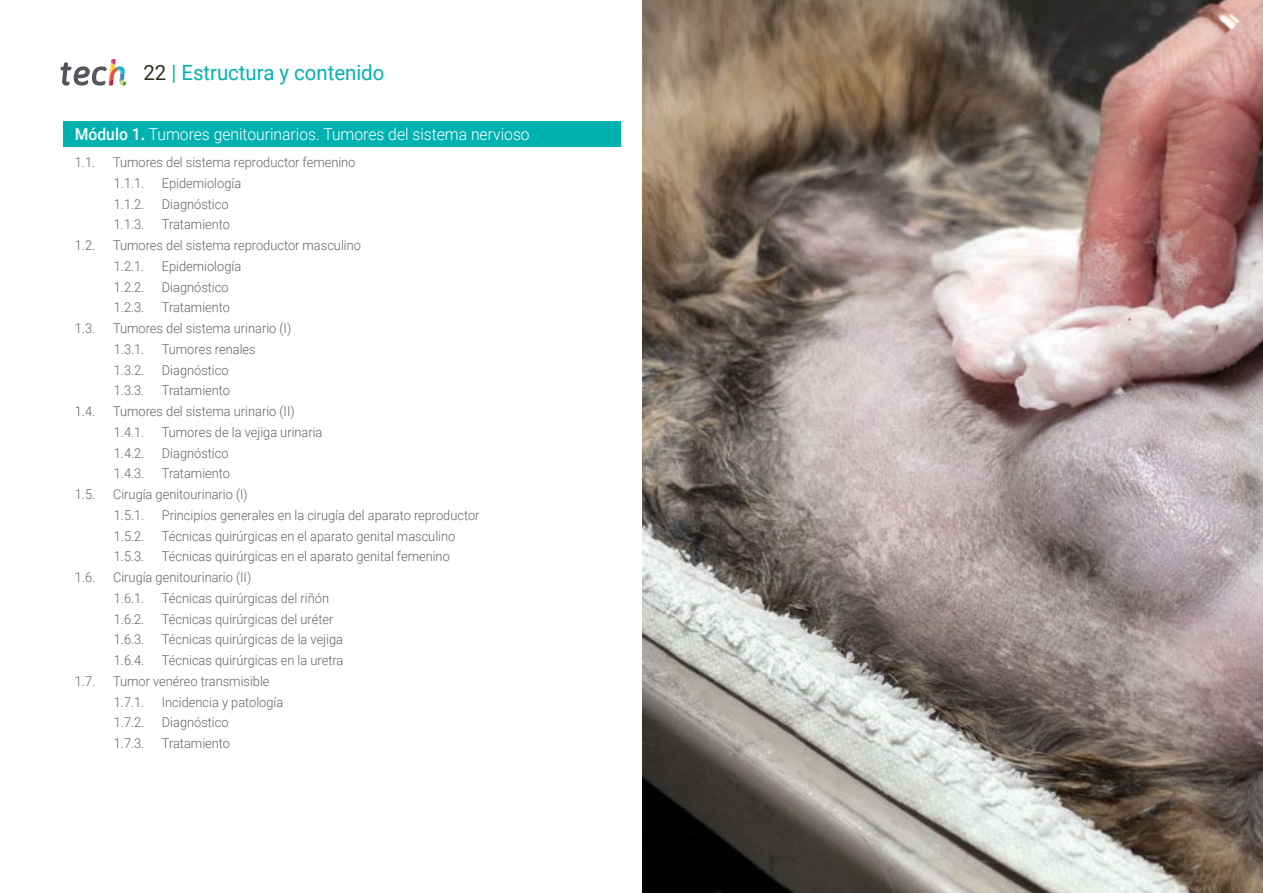
<style>
.page{position:relative;width:1263px;height:893px;background:#fff}
.page>*{position:absolute;margin:0;border:0;box-sizing:border-box;transform-origin:0 0}
.t1{font:21px "Roboto";color:#00b2af}
.t2{font:300 16.5px "Roboto";color:#fff;scale:.95 1}
.t3{font:300 13.5px/20.7px "Roboto";color:#61646a;scale:.95 1}
.s1{color:#312e20}
.s2{font-weight:500}
.s3{font-family:"Meta Pro";font-weight:500}
</style>
<div class="page">
<div style="left:64px;top:121px;width:557px;height:25px;background:#00b2af"></div>
<svg style="left:61px;top:59px;width:65px;height:27px"></svg>
<img style="left:642px;top:0;width:621px;height:893px">
<h1 class="t1" style="left:144px;top:57px;width:242px"><span class="s1">22</span> | Estructura y contenido</h1>
<p class="t2" style="left:75px;top:123px;width:480px"><span class="s2">Módulo 1</span><span class="s3">.</span> Tumores genitourinarios. Tumores del sistema nervioso</p>
<p class="t3" style="left:75px;top:151px;width:23px">1.1.</p>
<p class="t3" style="left:113px;top:151px;width:257px">Tumores del sistema reproductor femenino<br>1.1.1.</p>
<p class="t3" style="left:162px;top:172px;width:85px">Epidemiología</p>
<p class="t3" style="left:114px;top:193px;width:34px">1.1.2.</p>
<p class="t3" style="left:162px;top:193px;width:72px">Diagnóstico</p>
<p class="t3" style="left:114px;top:214px;width:34px">1.1.3.</p>
<p class="t3" style="left:162px;top:214px;width:73px">Tratamiento</p>
<p class="t3" style="left:75px;top:234px;width:23px">1.2.</p>
<p class="t3" style="left:113px;top:234px;width:262px">Tumores del sistema reproductor masculino<br>1.2.1.</p>
<p class="t3" style="left:162px;top:255px;width:85px">Epidemiología</p>
<p class="t3" style="left:114px;top:276px;width:34px">1.2.2.</p>
<p class="t3" style="left:162px;top:276px;width:72px">Diagnóstico</p>
<p class="t3" style="left:114px;top:297px;width:34px">1.2.3.</p>
<p class="t3" style="left:162px;top:297px;width:73px">Tratamiento</p>
<p class="t3" style="left:75px;top:317px;width:23px">1.3.</p>
<p class="t3" style="left:113px;top:317px;width:189px">Tumores del sistema urinario (I)<br>1.3.1.</p>
<p class="t3" style="left:162px;top:338px;width:100px">Tumores renales</p>
<p class="t3" style="left:114px;top:359px;width:34px">1.3.2.</p>
<p class="t3" style="left:162px;top:359px;width:72px">Diagnóstico</p>
<p class="t3" style="left:114px;top:380px;width:34px">1.3.3.</p>
<p class="t3" style="left:162px;top:380px;width:73px">Tratamiento</p>
<p class="t3" style="left:75px;top:400px;width:23px">1.4.</p>
<p class="t3" style="left:113px;top:400px;width:193px">Tumores del sistema urinario (II)<br>1.4.1.</p>
<p class="t3" style="left:162px;top:421px;width:171px">Tumores de la vejiga urinaria</p>
<p class="t3" style="left:114px;top:442px;width:34px">1.4.2.</p>
<p class="t3" style="left:162px;top:442px;width:72px">Diagnóstico</p>
<p class="t3" style="left:114px;top:463px;width:34px">1.4.3.</p>
<p class="t3" style="left:162px;top:463px;width:73px">Tratamiento</p>
<p class="t3" style="left:75px;top:483px;width:23px">1.5.</p>
<p class="t3" style="left:113px;top:483px;width:143px">Cirugía genitourinario (I)<br>1.5.1.</p>
<p class="t3" style="left:162px;top:504px;width:336px">Principios generales en la cirugía del aparato reproductor</p>
<p class="t3" style="left:114px;top:525px;width:34px">1.5.2.</p>
<p class="t3" style="left:162px;top:525px;width:310px">Técnicas quirúrgicas en el aparato genital masculino</p>
<p class="t3" style="left:114px;top:546px;width:34px">1.5.3.</p>
<p class="t3" style="left:162px;top:546px;width:305px">Técnicas quirúrgicas en el aparato genital femenino</p>
<p class="t3" style="left:75px;top:566px;width:23px">1.6.</p>
<p class="t3" style="left:113px;top:566px;width:147px">Cirugía genitourinario (II)<br>1.6.1.</p>
<p class="t3" style="left:162px;top:587px;width:177px">Técnicas quirúrgicas del riñón</p>
<p class="t3" style="left:114px;top:608px;width:34px">1.6.2.</p>
<p class="t3" style="left:162px;top:608px;width:182px">Técnicas quirúrgicas del uréter</p>
<p class="t3" style="left:114px;top:629px;width:34px">1.6.3.</p>
<p class="t3" style="left:162px;top:629px;width:192px">Técnicas quirúrgicas de la vejiga</p>
<p class="t3" style="left:114px;top:649px;width:34px">1.6.4.</p>
<p class="t3" style="left:162px;top:649px;width:193px">Técnicas quirúrgicas en la uretra</p>
<p class="t3" style="left:75px;top:670px;width:23px">1.7.</p>
<p class="t3" style="left:113px;top:670px;width:166px">Tumor venéreo transmisible<br>1.7.1.</p>
<p class="t3" style="left:162px;top:691px;width:129px">Incidencia y patología</p>
<p class="t3" style="left:114px;top:712px;width:34px">1.7.2.</p>
<p class="t3" style="left:162px;top:712px;width:72px">Diagnóstico</p>
<p class="t3" style="left:114px;top:732px;width:34px">1.7.3.</p>
<p class="t3" style="left:162px;top:732px;width:73px">Tratamiento</p>
</div>
